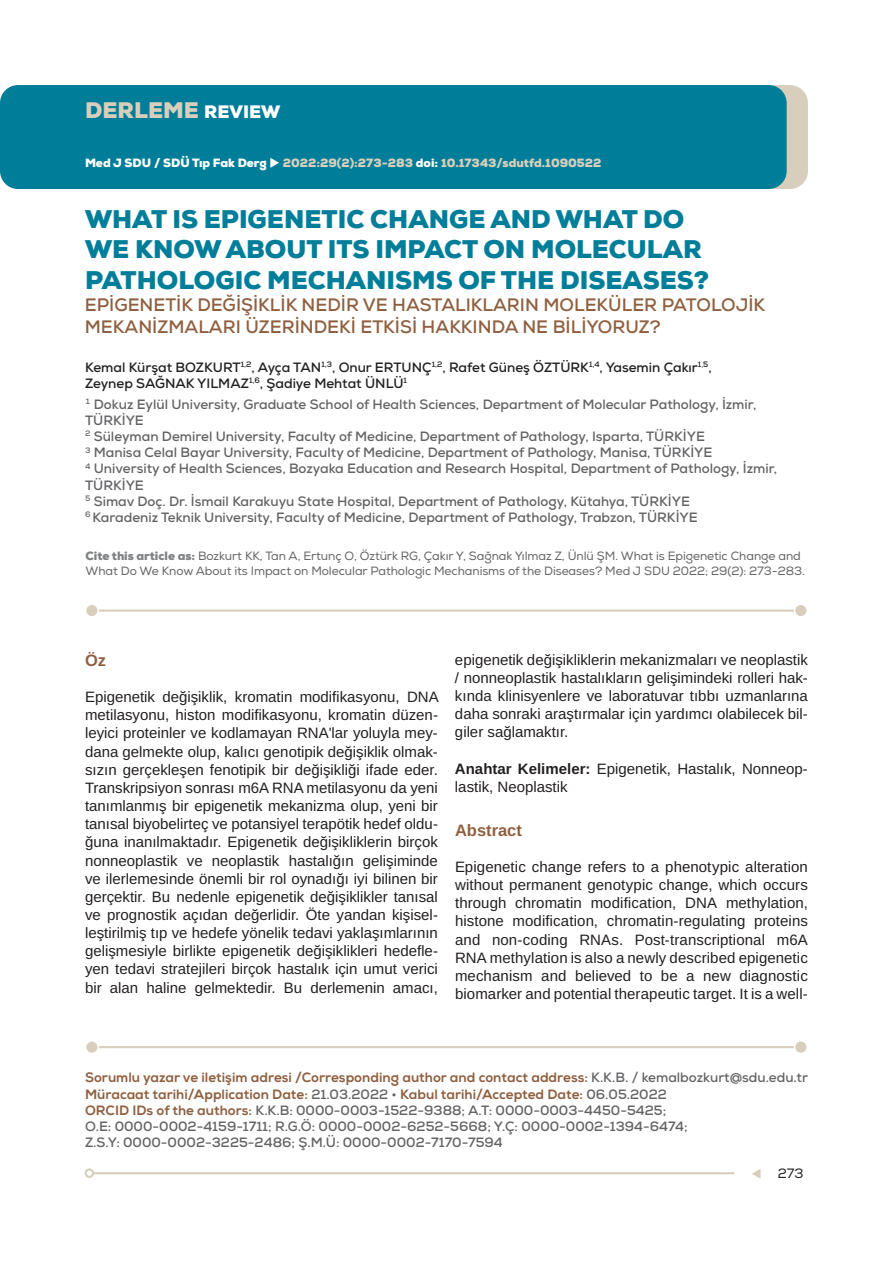
<style>
.page{position:relative;width:893px;height:1263px;background:#fff}
.page>*{position:absolute;margin:0;border:0;box-sizing:border-box;transform-origin:0 0}
.t1{font:900 25.5px/30.6px "Nexa";color:#007e99}
.t2{font:900 22.5px "Nexa";color:#d8cebc}
.t3{font:700 18px/21.6px "Nexa";color:#8f5f3f}
.t4{font:700 16.5px "Arimo";color:#8f5f3f}
.t5{font:15px/18.1px "Arimo";color:#231f20;text-align:justify}
.t6{font:700 13.5px/16.2px "Nexa";color:#636366}
.t7{font:700 13.5px/16.2px "Nexa";color:#231f20}
.t8{font:13.5px "Nexa";color:#231f20}
.t9{font:12px/14.4px "Nexa";letter-spacing:-.005em;color:#636366}
.t10{font:900 12px "Nexa";color:#d8cebc}
.s1{font-size:18px;color:#fff}
.s2{color:#fff}
.s3{font-weight:900;color:#808285}
.s4{font-weight:700}
.s5{font-weight:800;color:#8f5f3f}
.s6{color:#d8cebc}
</style>
<div class="page">
<hr style="left:93px;top:1172px;width:641px;height:2px;background:#d8cebc">
<div style="left:85px;top:1168px;width:9px;height:10px;border:2px solid #d8cebc;border-radius:50%"></div>
<div style="left:16px;top:85px;width:792px;height:104px;background:#d8cebc;border-radius:18px"></div>
<div style="left:0;top:85px;width:787px;height:104px;background:#007e99;border-radius:18px"></div>
<hr style="left:90px;top:609px;width:715px;height:3px;background:#d8cebc">
<div style="left:86px;top:604px;width:12px;height:13px;background:#d8cebc;border-radius:50%"></div>
<div style="left:85px;top:603px;width:14px;height:15px;border:2px solid #fff;border-radius:50%"></div>
<div style="left:794px;top:604px;width:13px;height:13px;background:#d8cebc;border-radius:50%"></div>
<div style="left:794px;top:603px;width:14px;height:15px;border:2px solid #fff;border-radius:50%"></div>
<hr style="left:90px;top:1046px;width:715px;height:2px;background:#d8cebc">
<div style="left:86px;top:1041px;width:12px;height:12px;background:#d8cebc;border-radius:50%"></div>
<div style="left:85px;top:1040px;width:14px;height:14px;border:2px solid #fff;border-radius:50%"></div>
<div style="left:794px;top:1041px;width:13px;height:12px;background:#d8cebc;border-radius:50%"></div>
<div style="left:794px;top:1040px;width:14px;height:14px;border:2px solid #fff;border-radius:50%"></div>
<h2 class="t2" style="left:85px;top:96px;width:197px">DERLEME <span class="s1">REVIEW</span></h2>
<p class="t10" style="left:85px;top:155px;width:518px"><span class="s2">Med J SDU / SDÜ Tıp Fak Derg</span> <span class="s2">◆</span> 2022:29(2):273-283 <span class="s2">doi:</span> 10.17343/sdutfd.1090522</p>
<h1 class="t1" style="left:85px;top:204px;width:626px">WHAT IS EPIGENETIC CHANGE AND WHAT DO<br>WE KNOW ABOUT ITS IMPACT ON MOLECULAR<br>PATHOLOGIC MECHANISMS OF THE DISEASES?</h1>
<p class="t3" style="left:85px;top:294px;width:682px">EPİGENETİK DEĞİŞİKLİK NEDİR VE HASTALIKLARIN MOLEKÜLER PATOLOJİK<br>MEKANİZMALARI ÜZERİNDEKİ ETKİSİ HAKKINDA NE BİLİYORUZ?</p>
<p class="t7" style="left:85px;top:359px;width:628px">Kemal Kürşat BOZKURT<sup>1,2</sup>, Ayça TAN<sup>1,3</sup>, Onur ERTUNÇ<sup>1,2</sup>, Rafet Güneş ÖZTÜRK<sup>1,4</sup>, Yasemin Çakır<sup>1,5</sup>,<br>Zeynep SAĞNAK YILMAZ<sup>1,6</sup>, Şadiye Mehtat ÜNLÜ<sup>1</sup></p>
<p class="t6" style="left:85px;top:396px;width:694px"><sup>1</sup> Dokuz Eylül University, Graduate School of Health Sciences, Department of Molecular Pathology, İzmir, TÜRKİYE<br><sup>2</sup> Süleyman Demirel University, Faculty of Medicine, Department of Pathology, Isparta, TÜRKİYE<br><sup>3</sup> Manisa Celal Bayar University, Faculty of Medicine, Department of Pathology, Manisa, TÜRKİYE<br><sup>4</sup> University of Health Sciences, Bozyaka Education and Research Hospital, Department of Pathology, İzmir, TÜRKİYE<br><sup>5</sup> Simav Doç. Dr. İsmail Karakuyu State Hospital, Department of Pathology, Kütahya, TÜRKİYE<br><sup>6</sup> Karadeniz Teknik University, Faculty of Medicine, Department of Pathology, Trabzon, TÜRKİYE</p>
<p class="t9" style="left:86px;top:549px;width:721px"><span class="s3">Cite this article as:</span> Bozkurt KK, Tan A, Ertunç O, Öztürk RG, Çakır Y, Sağnak Yılmaz Z, Ünlü ŞM. What is Epigenetic Change and<br>What Do We Know About its Impact on Molecular Pathologic Mechanisms of the Diseases? Med J SDU 2022; 29(2): 273-283.</p>
<p class="t4" style="left:85px;top:649px;width:23px">Öz</p>
<p class="t5" style="left:85px;top:688px;width:355px">Epigenetik değişiklik, kromatin modifikasyonu, DNA metilasyonu, histon modifikasyonu, kromatin düzen&shy;leyici proteinler ve kodlamayan RNA'lar yoluyla mey&shy;dana gelmekte olup, kalıcı genotipik değişiklik olmak&shy;sızın gerçekleşen fenotipik bir değişikliği ifade eder.<br>Transkripsiyon sonrası m6A RNA metilasyonu da yeni tanımlanmış bir epigenetik mekanizma olup, yeni bir tanısal biyobelirteç ve potansiyel terapötik hedef oldu&shy;ğuna inanılmaktadır. Epigenetik değişikliklerin birçok nonneoplastik ve neoplastik hastalığın gelişiminde ve ilerlemesinde önemli bir rol oynadığı iyi bilinen bir gerçektir. Bu nedenle epigenetik değişiklikler tanısal ve prognostik açıdan değerlidir. Öte yandan kişisel&shy;leştirilmiş tıp ve hedefe yönelik tedavi yaklaşımlarının gelişmesiyle birlikte epigenetik değişiklikleri hedefle&shy;yen tedavi stratejileri birçok hastalık için umut verici bir alan haline gelmektedir. Bu derlemenin amacı,</p>
<p class="t5" style="left:455px;top:651px;width:354px">epigenetik değişikliklerin mekanizmaları ve neoplastik / nonneoplastik hastalıkların gelişimindeki rolleri hak&shy;kında klinisyenlere ve laboratuvar tıbbı uzmanlarına daha sonraki araştırmalar için yardımcı olabilecek bil&shy;giler sağlamaktır.</p>
<p class="t5" style="left:455px;top:759px;width:354px"><span class="s4">Anahtar Kelimeler:</span> Epigenetik, Hastalık, Nonneop&shy;lastik, Neoplastik</p>
<p class="t4" style="left:455px;top:818px;width:68px">Abstract</p>
<p class="t5" style="left:455px;top:858px;width:354px">Epigenetic change refers to a phenotypic alteration without permanent genotypic change, which occurs through chromatin modification, DNA methylation, histone modification, chromatin-regulating proteins and non-coding RNAs. Post-transcriptional m6A RNA methylation is also a newly described epigenetic mechanism and believed to be a new diagnostic biomarker and potential therapeutic target. It is a well-</p>
<p class="t6" style="left:85px;top:1070px;width:724px"><span class="s5">Sorumlu yazar ve iletişim adresi /Corresponding author and contact address:</span> K.K.B. / kemalbozkurt@sdu.edu.tr <span class="s5">Müracaat tarihi/Application Date:</span> 21.03.2022 • <span class="s5">Kabul tarihi/Accepted Date:</span> 06.05.2022<br><span class="s5">ORCID IDs of the authors:</span> K.K.B: 0000-0003-1522-9388; A.T: 0000-0003-4450-5425;<br>O.E: 0000-0002-4159-1711; R.G.Ö: 0000-0002-6252-5668; Y.Ç: 0000-0002-1394-6474;<br>Z.S.Y: 0000-0002-3225-2486; Ş.M.Ü: 0000-0002-7170-7594</p>
<p class="t8" style="left:751px;top:1165px;width:54px"><span class="s6">▼</span> 273</p>
</div>
